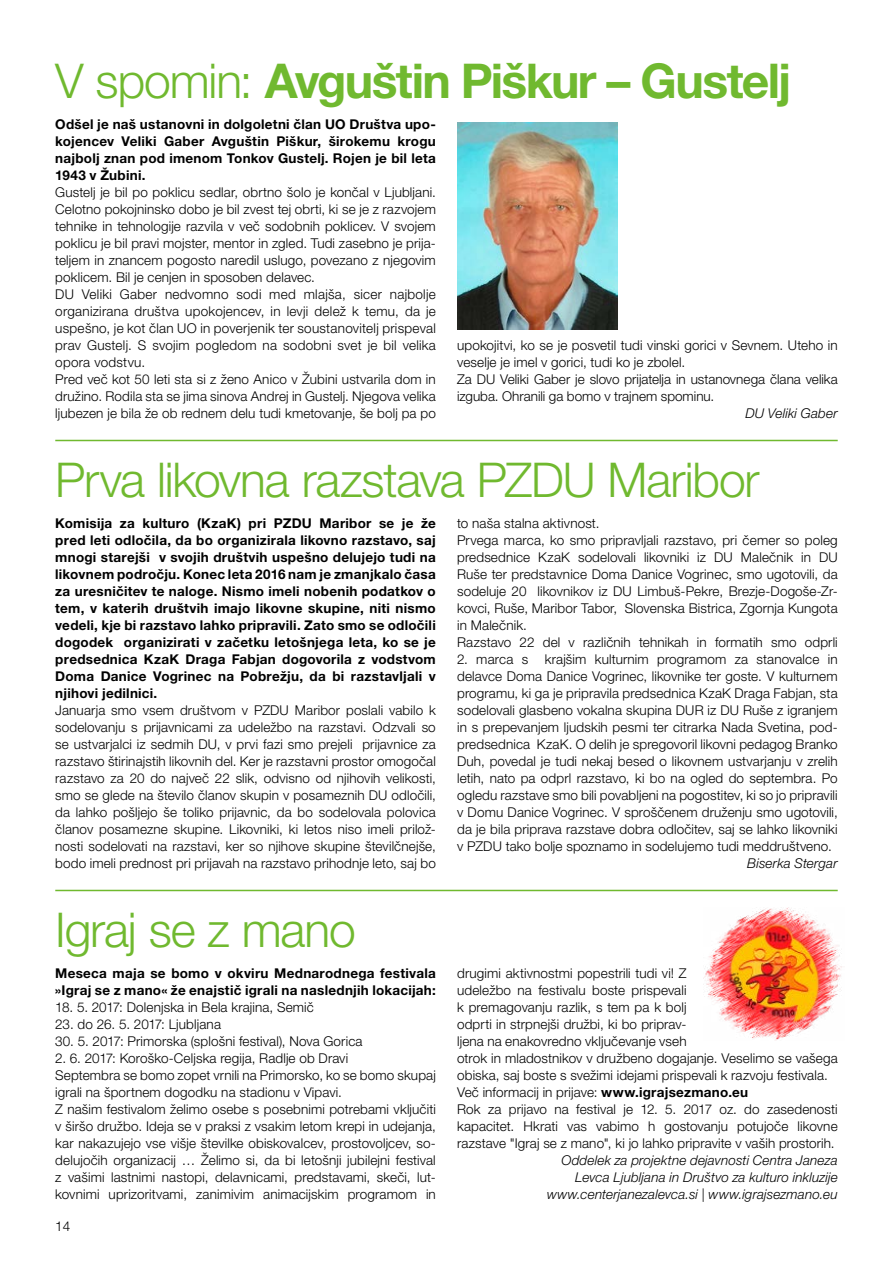
<style>
.page{position:relative;width:893px;height:1263px;background:#fff}
.page>*{position:absolute;margin:0;border:0;box-sizing:border-box;transform-origin:0 0}
.t1{font:300 48px "Helvetica Neue LT Pro";letter-spacing:-.025em;color:#70b92f}
.t2{font:700 48px "Helvetica Neue LT Pro";letter-spacing:-.035em;color:#70b92f}
.t3{font:300 13.5px/17px "Helvetica Neue LT Pro";letter-spacing:.01em;color:#000}
.t4{font:700 13.5px/17px "Helvetica Neue LT Pro";letter-spacing:.02em;color:#000;text-align:justify}
.t5{font:italic 300 13.5px/17px "Helvetica Neue LT Pro";letter-spacing:.01em;color:#000;text-align:right}
.s1{font-weight:300}
.s2{font-weight:700}
</style>
<div class="page">
<hr style="left:55px;top:440px;width:783px;height:1px;background:#70b92f">
<hr style="left:55px;top:890px;width:783px;height:1px;background:#70b92f">
<img style="left:457px;top:122px;width:160px;height:207px">
<img style="left:704px;top:908px;width:138px;height:133px">
<h1 class="t2" style="left:55px;top:51px;width:738px"><span class="s1">V spomin:</span> Avguštin Piškur – Gustelj</h1>
<p class="t4" style="left:55px;top:116px;width:382px">Odšel je naš ustanovni in dolgoletni član UO Društva upo&shy;kojencev Veliki Gaber Avguštin Piškur, širokemu krogu najbolj znan pod imenom Tonkov Gustelj. Rojen je bil leta 1943 v Žubini.</p>
<p class="t3" style="left:55px;top:184px;width:382px">Gustelj je bil po poklicu sedlar, obrtno šolo je končal v Ljubljani.<br>Celotno pokojninsko dobo je bil zvest tej obrti, ki se je z razvojem tehnike in tehnologije razvila v več sodobnih poklicev. V svojem poklicu je bil pravi mojster, mentor in zgled. Tudi zasebno je prija&shy;teljem in znancem pogosto naredil uslugo, povezano z njegovim poklicem. Bil je cenjen in sposoben delavec.<br>DU Veliki Gaber nedvomno sodi med mlajša, sicer najbolje organizirana društva upokojencev, in levji delež k temu, da je uspešno, je kot član UO in poverjenik ter soustanovitelj prispeval prav Gustelj. S svojim pogledom na sodobni svet je bil velika opora vodstvu.<br>Pred več kot 50 leti sta si z ženo Anico v Žubini ustvarila dom in družino. Rodila sta se jima sinova Andrej in Gustelj. Njegova velika ljubezen je bila že ob rednem delu tudi kmetovanje, še bolj pa po</p>
<p class="t3" style="left:457px;top:337px;width:382px">upokojitvi, ko se je posvetil tudi vinski gorici v Sevnem. Uteho in veselje je imel v gorici, tudi ko je zbolel.<br>Za DU Veliki Gaber je slovo prijatelja in ustanovnega člana velika izguba. Ohranili ga bomo v trajnem spominu.</p>
<p class="t5" style="left:745px;top:405px;width:94px">DU Veliki Gaber</p>
<h1 class="t1" style="left:55px;top:451px;width:706px">Prva likovna razstava PZDU Maribor</h1>
<p class="t4" style="left:55px;top:515px;width:382px">Komisija za kulturo (KzaK) pri PZDU Maribor se je že pred leti odločila, da bo organizirala likovno razstavo, saj mnogi starejši v svojih društvih uspešno delujejo tudi na likovnem področju. Konec leta 2016 nam je zmanjkalo časa za uresničitev te naloge. Nismo imeli nobenih podatkov o tem, v katerih društvih imajo likovne skupine, niti nismo vedeli, kje bi razstavo lahko pripravili. Zato smo se odločili dogodek organizirati v začetku letošnjega leta, ko se je predsednica KzaK Draga Fabjan dogovorila z vodstvom Doma Danice Vogrinec na Pobrežju, da bi razstavljali v njihovi jedilnici.</p>
<p class="t3" style="left:55px;top:702px;width:382px;text-align:justify">Januarja smo vsem društvom v PZDU Maribor poslali vabilo k sodelovanju s prijavnicami za udeležbo na razstavi. Odzvali so se ustvarjalci iz sedmih DU, v prvi fazi smo prejeli prijavnice za razstavo štirinajstih likovnih del. Ker je razstavni prostor omogočal razstavo za 20 do največ 22 slik, odvisno od njihovih velikosti, smo se glede na število članov skupin v posameznih DU odločili, da lahko pošljejo še toliko prijavnic, da bo sodelovala polovica članov posamezne skupine. Likovniki, ki letos niso imeli prilož&shy;nosti sodelovati na razstavi, ker so njihove skupine številčnejše, bodo imeli prednost pri prijavah na razstavo prihodnje leto, saj bo</p>
<h1 class="t1" style="left:55px;top:901px;width:302px">Igraj se z mano</h1>
<p class="t4" style="left:55px;top:965px;width:382px">Meseca maja se bomo v okviru Mednarodnega festivala »Igraj se z mano« že enajstič igrali na naslednjih lokacijah:</p>
<p class="t3" style="left:55px;top:999px;width:260px">18. 5. 2017: Dolenjska in Bela krajina, Semič</p>
<p class="t3" style="left:55px;top:1016px;width:167px">23. do 26. 5. 2017: Ljubljana</p>
<p class="t3" style="left:55px;top:1033px;width:309px">30. 5. 2017: Primorska (splošni festival), Nova Gorica</p>
<p class="t3" style="left:55px;top:1050px;width:382px">2. 6. 2017: Koroško-Celjska regija, Radlje ob Dravi<br>Septembra se bomo zopet vrnili na Primorsko, ko se bomo skupaj igrali na športnem dogodku na stadionu v Vipavi.<br>Z našim festivalom želimo osebe s posebnimi potrebami vključiti v širšo družbo. Ideja se v praksi z vsakim letom krepi in udejanja, kar nakazujejo vse višje številke obiskovalcev, prostovoljcev, so&shy;delujočih organizacij … Želimo si, da bi letošnji jubilejni festival z vašimi lastnimi nastopi, delavnicami, predstavami, skeči, lut&shy;kovnimi uprizoritvami, zanimivim animacijskim programom in</p>
<p class="t3" style="left:55px;top:1217px;width:17px">14</p>
<p class="t3" style="left:457px;top:515px;width:382px">to naša stalna aktivnost.<br>Prvega marca, ko smo pripravljali razstavo, pri čemer so poleg predsednice KzaK sodelovali likovniki iz DU Malečnik in DU Ruše ter predstavnice Doma Danice Vogrinec, smo ugotovili, da sodeluje 20 likovnikov iz DU Limbuš-Pekre, Brezje-Dogoše-Zr&shy;kovci, Ruše, Maribor Tabor, Slovenska Bistrica, Zgornja Kungota in Malečnik.<br>Razstavo 22 del v različnih tehnikah in formatih smo odprli</p>
<p class="t3" style="left:457px;top:651px;width:382px;text-align:justify">2. marca s krajšim kulturnim programom za stanovalce in delavce Doma Danice Vogrinec, likovnike ter goste. V kulturnem programu, ki ga je pripravila predsednica KzaK Draga Fabjan, sta sodelovali glasbeno vokalna skupina DUR iz DU Ruše z igranjem in s prepevanjem ljudskih pesmi ter citrarka Nada Svetina, pod&shy;predsednica KzaK. O delih je spregovoril likovni pedagog Branko Duh, povedal je tudi nekaj besed o likovnem ustvarjanju v zrelih letih, nato pa odprl razstavo, ki bo na ogled do septembra. Po ogledu razstave smo bili povabljeni na pogostitev, ki so jo pripravili v Domu Danice Vogrinec. V sproščenem druženju smo ugotovili, da je bila priprava razstave dobra odločitev, saj se lahko likovniki v PZDU tako bolje spoznamo in sodelujemo tudi meddruštveno.</p>
<p class="t5" style="left:747px;top:855px;width:92px">Biserka Stergar</p>
<p class="t3" style="left:457px;top:965px;width:382px">drugimi aktivnostmi popestrili tudi vi! Z<br>udeležbo na festivalu boste prispevali<br>k premagovanju razlik, s tem pa k bolj<br>odprti in strpnejši družbi, ki bo priprav-<br>ljena na enakovredno vključevanje vseh<br>otrok in mladostnikov v družbeno dogajanje. Veselimo se vašega obiska, saj boste s svežimi idejami prispevali k razvoju festivala.<br>Več informacij in prijave: <span class="s2">www.igrajsezmano.eu<br></span>Rok za prijavo na festival je 12. 5. 2017 oz. do zasedenosti kapacitet. Hkrati vas vabimo h gostovanju potujoče likovne razstave "Igraj se z mano", ki jo lahko pripravite v vaših prostorih.</p>
<p class="t5" style="left:547px;top:1152px;width:292px">Oddelek za projektne dejavnosti Centra Janeza<br>Levca Ljubljana in Društvo za kulturo inkluzije www.centerjanezalevca.si | www.igrajsezmano.eu</p>
</div>
